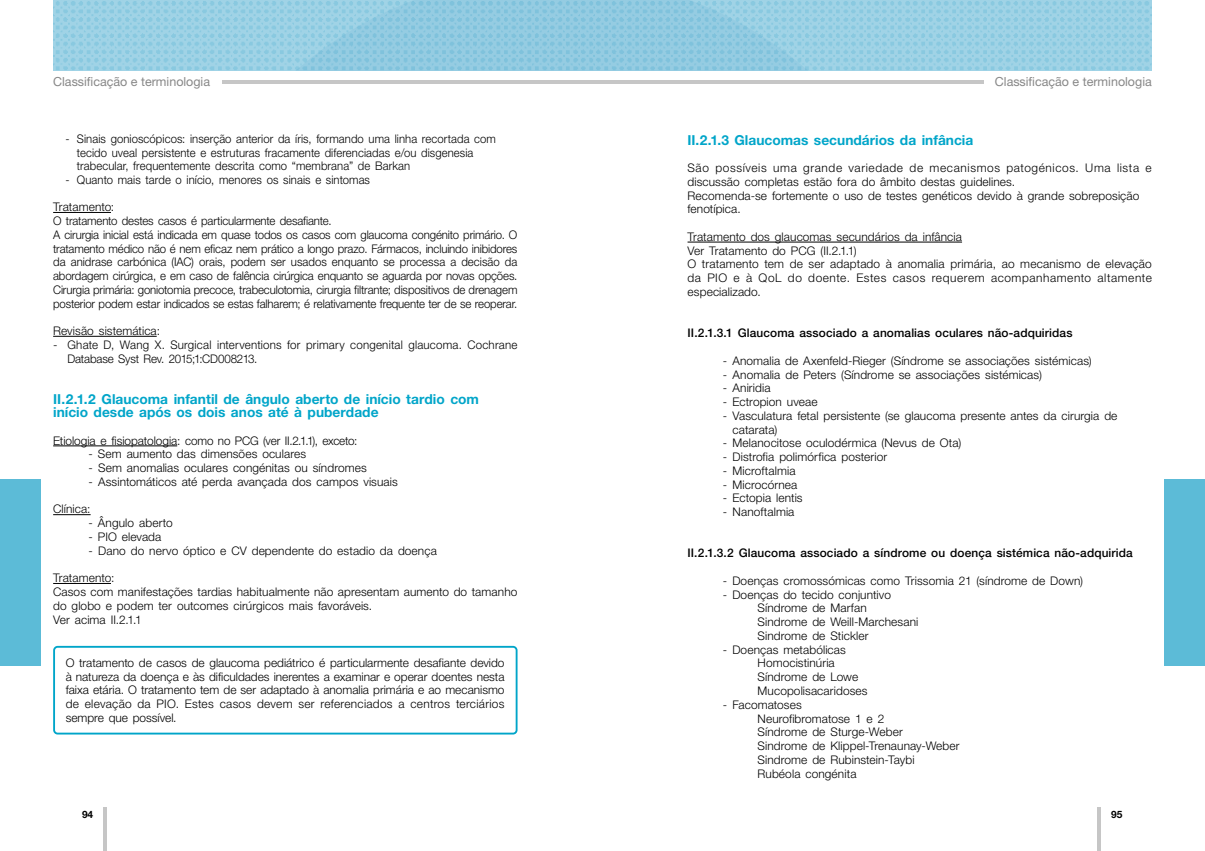
<style>
.page{position:relative;width:1205px;height:851px;background:#fff}
.page>*{position:absolute;margin:0;border:0;box-sizing:border-box;transform-origin:0 0}
.t1{font:700 13.75px/13.5px "Helvetica Neue LT Pro";color:#00a5c9}
.t2{font:12.5px "Helvetica Neue LT Pro";color:#878787}
.t3{font:300 11.88px/13.8px "Helvetica Neue LT Pro";letter-spacing:.01em;color:#000}
.t4{font:300 11.88px/13.8px "Helvetica Neue LT Pro";letter-spacing:-.01em;color:#000}
.t5{font:300 11.88px/13.5px "Helvetica Neue LT Pro";letter-spacing:.01em;color:#000;scale:.95 1}
.t6{font:500 11.88px "Helvetica Neue LT Pro";letter-spacing:.01em;color:#000}
.t7{font:700 10.12px "Helvetica Neue LT Pro";color:#000}
</style>
<div class="page">
<hr style="left:103px;top:807px;width:4px;height:43px;background:#c6c6c6">
<hr style="left:1097px;top:807px;width:4px;height:43px;background:#c6c6c6">
<hr style="left:602px;top:80px;width:382px;height:4px;background:#c6c6c6">
<hr style="left:221px;top:80px;width:381px;height:4px;background:#c6c6c6">
<div style="left:1164px;top:479px;width:41px;height:187px;background:#5cbbd7"></div>
<div style="left:0;top:479px;width:41px;height:187px;background:#5cbbd7"></div>
<img style="left:53px;top:0;width:1099px;height:71px">
<svg style="left:227px;top:0;width:669px;height:71px;background:#92cbe1"></svg>
<hr style="left:53px;top:212px;width:58px;height:1px;background:#000">
<hr style="left:53px;top:336px;width:104px;height:1px;background:#000">
<hr style="left:53px;top:445px;width:124px;height:1px;background:#000">
<hr style="left:53px;top:514px;width:38px;height:1px;background:#000">
<hr style="left:53px;top:583px;width:58px;height:1px;background:#000">
<div style="left:53px;top:645px;width:464px;height:89px;border:2px solid #00a5c9;border-radius:4px"></div>
<hr style="left:687px;top:242px;width:275px;height:1px;background:#000">
<p class="t2" style="left:53px;top:74px;width:158px">Classificação e terminologia</p>
<p class="t2" style="left:995px;top:74px;width:158px">Classificação e terminologia</p>
<p class="t5" style="left:77px;top:132px;width:443px;text-indent:-11px">- Sinais gonioscópicos: inserção anterior da íris, formando uma linha recortada com tecido uveal persistente e estruturas fracamente diferenciadas e/ou disgenesia trabecular, frequentemente descrita como “membrana” de Barkan</p>
<p class="t5" style="left:66px;top:172px;width:322px">- Quanto mais tarde o início, menores os sinais e sintomas</p>
<p class="t4" style="left:53px;top:200px;width:466px">Tratamento:<br>O tratamento destes casos é particularmente desafiante.<br>A cirurgia inicial está indicada em quase todos os casos com glaucoma congénito primário. O tratamento médico não é nem eficaz nem prático a longo prazo. Fármacos, incluindo inibidores da anidrase carbónica (IAC) orais, podem ser usados enquanto se processa a decisão da abordagem cirúrgica, e em caso de falência cirúrgica enquanto se aguarda por novas opções.<br>Cirurgia primária: goniotomia precoce, trabeculotomia, cirurgia filtrante; dispositivos de drenagem posterior podem estar indicados se estas falharem; é relativamente frequente ter de se reoperar.</p>
<p class="t3" style="left:53px;top:324px;width:108px">Revisão sistemática:</p>
<p class="t3" style="left:67px;top:337px;width:451px;text-indent:-14px">- Ghate D, Wang X. Surgical interventions for primary congenital glaucoma. Cochrane<br>Database Syst Rev. 2015;1:CD008213.</p>
<p class="t1" style="left:53px;top:391px;width:427px">II.2.1.2 Glaucoma infantil de ângulo aberto de início tardio com início desde após os dois anos até à puberdade</p>
<p class="t3" style="left:53px;top:433px;width:306px">Etiologia e fisiopatologia: como no PCG (ver II.2.1.1), exceto:</p>
<p class="t3" style="left:89px;top:447px;width:219px">- Sem aumento das dimensões oculares</p>
<p class="t3" style="left:89px;top:461px;width:280px">- Sem anomalias oculares congénitas ou síndromes</p>
<p class="t3" style="left:89px;top:474px;width:311px">- Assintomáticos até perda avançada dos campos visuais</p>
<p class="t3" style="left:53px;top:502px;width:39px">Clínica:</p>
<p class="t3" style="left:89px;top:516px;width:86px">- Ângulo aberto</p>
<p class="t3" style="left:89px;top:529px;width:74px">- PIO elevada</p>
<p class="t3" style="left:89px;top:543px;width:350px">- Dano do nervo óptico e CV dependente do estadio da doença</p>
<p class="t3" style="left:53px;top:571px;width:466px">Tratamento:<br>Casos com manifestações tardias habitualmente não apresentam aumento do tamanho do globo e podem ter outcomes cirúrgicos mais favoráveis.<br>Ver acima II.2.1.1</p>
<p class="t3" style="left:66px;top:655px;width:440px;text-align:justify">O tratamento de casos de glaucoma pediátrico é particularmente desafiante devido à natureza da doença e às dificuldades inerentes a examinar e operar doentes nesta faixa etária. O tratamento tem de ser adaptado à anomalia primária e ao mecanismo de elevação da PIO. Estes casos devem ser referenciados a centros terciários sempre que possível.</p>
<p class="t1" style="left:687px;top:133px;width:287px">II.2.1.3 Glaucomas secundários da infância</p>
<p class="t3" style="left:687px;top:161px;width:466px">São possíveis uma grande variedade de mecanismos patogénicos. Uma lista e discussão completas estão fora do âmbito destas guidelines.<br>Recomenda-se fortemente o uso de testes genéticos devido à grande sobreposição fenotípica.</p>
<p class="t3" style="left:687px;top:229px;width:466px">Tratamento dos glaucomas secundários da infância<br>Ver Tratamento do PCG (II.2.1.1)<br>O tratamento tem de ser adaptado à anomalia primária, ao mecanismo de elevação da PIO e à QoL do doente. Estes casos requerem acompanhamento altamente especializado.</p>
<p class="t6" style="left:687px;top:326px;width:386px">II.2.1.3.1 Glaucoma associado a anomalias oculares não-adquiridas</p>
<p class="t3" style="left:723px;top:353px;width:370px">- Anomalia de Axenfeld-Rieger (Síndrome se associações sistémicas)</p>
<p class="t3" style="left:723px;top:367px;width:320px">- Anomalia de Peters (Síndrome se associações sistémicas)</p>
<p class="t3" style="left:723px;top:381px;width:49px">- Aniridia</p>
<p class="t3" style="left:723px;top:394px;width:96px">- Ectropion uveae</p>
<p class="t3" style="left:732px;top:408px;width:386px;text-indent:-10px">- Vasculatura fetal persistente (se glaucoma presente antes da cirurgia de catarata)</p>
<p class="t3" style="left:723px;top:436px;width:240px">- Melanocitose oculodérmica (Nevus de Ota)</p>
<p class="t3" style="left:723px;top:449px;width:166px">- Distrofia polimórfica posterior</p>
<p class="t3" style="left:723px;top:463px;width:74px">- Microftalmia</p>
<p class="t3" style="left:723px;top:477px;width:76px">- Microcórnea</p>
<p class="t3" style="left:723px;top:491px;width:81px">- Ectopia lentis</p>
<p class="t3" style="left:723px;top:504px;width:73px">- Nanoftalmia</p>
<p class="t6" style="left:687px;top:546px;width:447px">II.2.1.3.2 Glaucoma associado a síndrome ou doença sistémica não-adquirida</p>
<p class="t3" style="left:723px;top:573px;width:362px">- Doenças cromossómicas como Trissomia 21 (síndrome de Down)</p>
<p class="t3" style="left:757px;top:587px;width:162px;text-indent:-35px">- Doenças do tecido conjuntivo<br>Síndrome de Marfan<br>Sindrome de Weill-Marchesani<br>Sindrome de Stickler</p>
<p class="t3" style="left:757px;top:642px;width:111px;text-indent:-35px">- Doenças metabólicas<br>Homocistinúria<br>Síndrome de Lowe<br>Mucopolisacaridoses</p>
<p class="t3" style="left:757px;top:697px;width:204px;text-indent:-35px">- Facomatoses<br>Neurofibromatose 1 e 2<br>Síndrome de Sturge-Weber<br>Sindrome de Klippel-Trenaunay-Weber<br>Sindrome de Rubinstein-Taybi<br>Rubéola congénita</p>
<p class="t7" style="left:82px;top:808px;width:13px">94</p>
<p class="t7" style="left:1111px;top:808px;width:13px">95</p>
</div>
